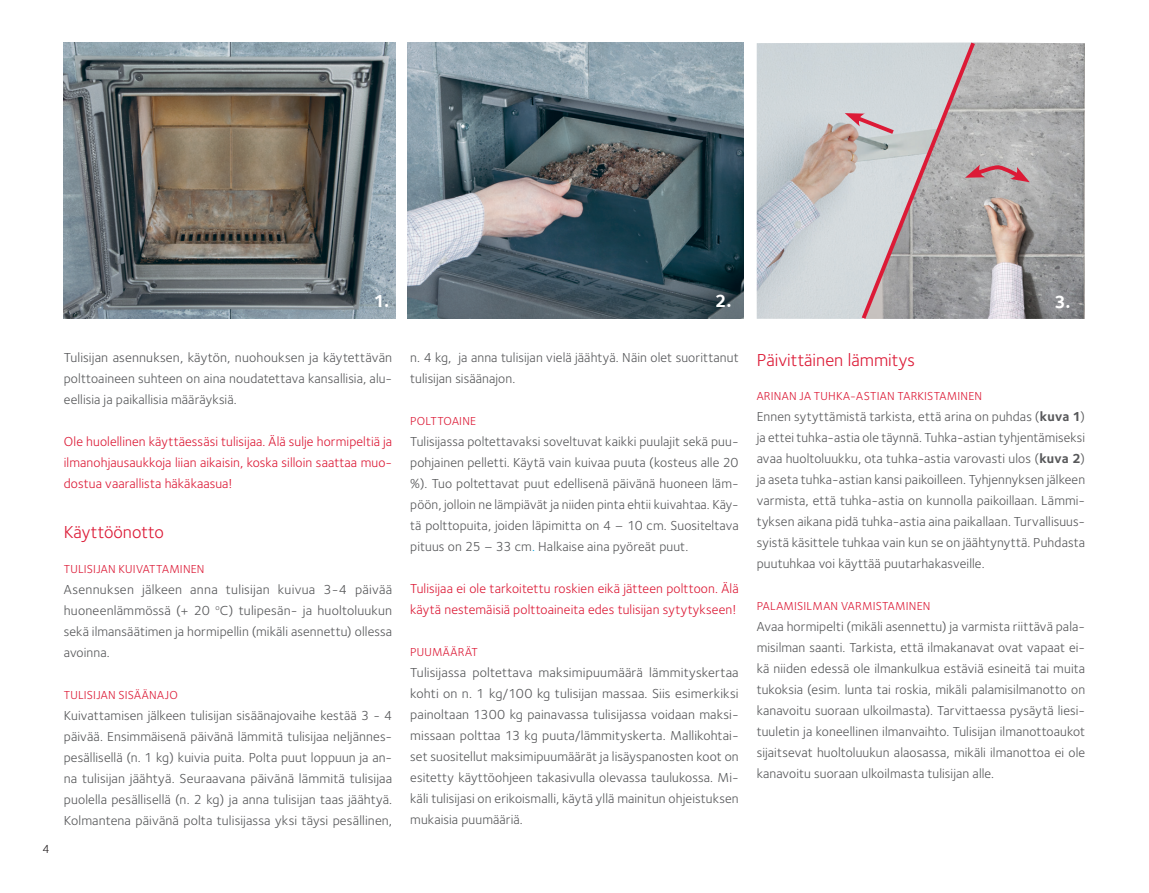
<style>
.page{position:relative;width:1149px;height:893px;background:#fff}
.page>*{position:absolute;margin:0;border:0;box-sizing:border-box;transform-origin:0 0}
.t1{font:18px "Foundry Sterling OT2";color:#dc1a36}
.t2{font:700 18px "Foundry Sterling";color:#fff}
.t3{font:13.5px/21px "Foundry Sterling OT2";letter-spacing:.005em;color:#57585a;text-align:justify}
.t4{font:13.5px/21px "Foundry Sterling OT2";letter-spacing:.005em;color:#dc1a36;text-align:justify}
.t5{font:12px "Foundry Sterling OT2";letter-spacing:.02em;color:#dc1a36}
.t6{font:12px "Foundry Sterling";color:#231f20}
.s1{color:#08a2de}
.s2{font-weight:700}
</style>
<div class="page">
<img style="left:64px;top:43px;width:331px;height:275px">
<img style="left:407px;top:43px;width:336px;height:275px">
<img style="left:756px;top:43px;width:88px;height:276px">
<img style="left:1029px;top:43px;width:55px;height:276px">
<svg style="left:844px;top:42px;width:185px;height:277px;background:#bbb5b7"></svg>
<h1 class="t2" style="left:373px;top:290px;width:17px">1.</h1>
<h1 class="t2" style="left:714px;top:290px;width:18px">2.</h1>
<h1 class="t2" style="left:1053px;top:292px;width:18px">3.</h1>
<p class="t6" style="left:43px;top:842px;width:9px">4</p>
<p class="t3" style="left:64px;top:346px;width:330px">Tulisijan asennuksen, käytön, nuohouksen ja käytettävän polttoaineen suhteen on aina noudatettava kansallisia, alu&shy;eellisia ja paikallisia määräyksiä.</p>
<p class="t4" style="left:64px;top:430px;width:330px">Ole huolellinen käyttäessäsi tulisijaa. Älä sulje hormipeltiä ja ilmanohjausaukkoja liian aikaisin, koska silloin saattaa muo&shy;dostua vaarallista häkäkaasua!</p>
<h1 class="t1" style="left:64px;top:519px;width:101px">Käyttöönotto</h1>
<p class="t5" style="left:64px;top:560px;width:142px">TULISIJAN KUIVATTAMINEN</p>
<p class="t3" style="left:64px;top:578px;width:330px">Asennuksen jälkeen anna tulisijan kuivua 3-4 päivää huoneenlämmössä (+ 20 <sup>o</sup>C) tulipesän- ja huoltoluukun sekä ilmansäätimen ja hormipellin (mikäli asennettu) ollessa avoinna.</p>
<p class="t5" style="left:64px;top:686px;width:115px">TULISIJAN SISÄÄNAJO</p>
<p class="t3" style="left:64px;top:704px;width:330px">Kuivattamisen jälkeen tulisijan sisäänajovaihe kestää 3 - 4 päivää. Ensimmäisenä päivänä lämmitä tulisijaa neljännes&shy;pesällisellä (n. 1 kg) kuivia puita. Polta puut loppuun ja an&shy;na tulisijan jäähtyä. Seuraavana päivänä lämmitä tulisijaa puolella pesällisellä (n. 2 kg) ja anna tulisijan taas jäähtyä.<br>Kolmantena päivänä polta tulisijassa yksi täysi pesällinen,</p>
<p class="t3" style="left:410px;top:346px;width:330px">n. 4 kg, ja anna tulisijan vielä jäähtyä. Näin olet suorittanut tulisijan sisäänajon.</p>
<p class="t5" style="left:410px;top:412px;width:67px">POLTTOAINE</p>
<p class="t3" style="left:410px;top:430px;width:330px">Tulisijassa poltettavaksi soveltuvat kaikki puulajit sekä puu&shy;pohjainen pelletti. Käytä vain kuivaa puuta (kosteus alle 20 %). Tuo poltettavat puut edellisenä päivänä huoneen läm&shy;pöön, jolloin ne lämpiävät ja niiden pinta ehtii kuivahtaa. Käy&shy;tä polttopuita, joiden läpimitta on 4 – 10 cm. Suositeltava pituus on 25 – 33 cm<span class="s1">.</span> Halkaise aina pyöreät puut.</p>
<p class="t4" style="left:410px;top:577px;width:330px">Tulisijaa ei ole tarkoitettu roskien eikä jätteen polttoon. Älä käytä nestemäisiä polttoaineita edes tulisijan sytytykseen!</p>
<p class="t5" style="left:410px;top:643px;width:68px">PUUMÄÄRÄT</p>
<p class="t3" style="left:410px;top:661px;width:330px">Tulisijassa poltettava maksimipuumäärä lämmityskertaa kohti on n. 1 kg/100 kg tulisijan massaa. Siis esimerkiksi painoltaan 1300 kg painavassa tulisijassa voidaan maksi&shy;missaan polttaa 13 kg puuta/lämmityskerta. Mallikohtai&shy;set suositellut maksimipuumäärät ja lisäyspanosten koot on esitetty käyttöohjeen takasivulla olevassa taulukossa. Mi&shy;käli tulisijasi on erikoismalli, käytä yllä mainitun ohjeistuksen mukaisia puumääriä.</p>
<h1 class="t1" style="left:756px;top:347px;width:160px">Päivittäinen lämmitys</h1>
<p class="t5" style="left:756px;top:388px;width:227px">ARINAN JA TUH KA-ASTIAN TARKISTAMINEN</p>
<p class="t3" style="left:756px;top:405px;width:330px">Ennen sytyttämistä tarkista, että arina on puhdas (<span class="s2">kuva 1</span>) ja ettei tuhka-astia ole täynnä. Tuhka-astian tyhjentämiseksi avaa huoltoluukku, ota tuhka-astia varovasti ulos (<span class="s2">kuva 2</span>) ja aseta tuhka-astian kansi paikoilleen. Tyhjennyksen jälkeen varmista, että tuhka-astia on kunnolla paikoillaan. Lämmi&shy;tyksen aikana pidä tuhka-astia aina paikallaan. Turvallisuus&shy;syistä käsittele tuhkaa vain kun se on jäähtynyttä. Puhdasta puutuhkaa voi käyttää puutarhakasveille.</p>
<p class="t5" style="left:756px;top:598px;width:175px">PALAMISILMAN VARMISTAMINEN</p>
<p class="t3" style="left:756px;top:615px;width:330px">Avaa hormipelti (mikäli asennettu) ja varmista riittävä pala&shy;misilman saanti. Tarkista, että ilmakanavat ovat vapaat ei&shy;kä niiden edessä ole ilmankulkua estäviä esineitä tai muita tukoksia (esim. lunta tai roskia, mikäli palamisilmanotto on kanavoitu suoraan ulkoilmasta). Tarvittaessa pysäytä liesi&shy;tuuletin ja koneellinen ilmanvaihto. Tulisijan ilmanottoaukot sijaitsevat huoltoluukun alaosassa, mikäli ilmanottoa ei ole kanavoitu suoraan ulkoilmasta tulisijan alle.</p>
</div>
